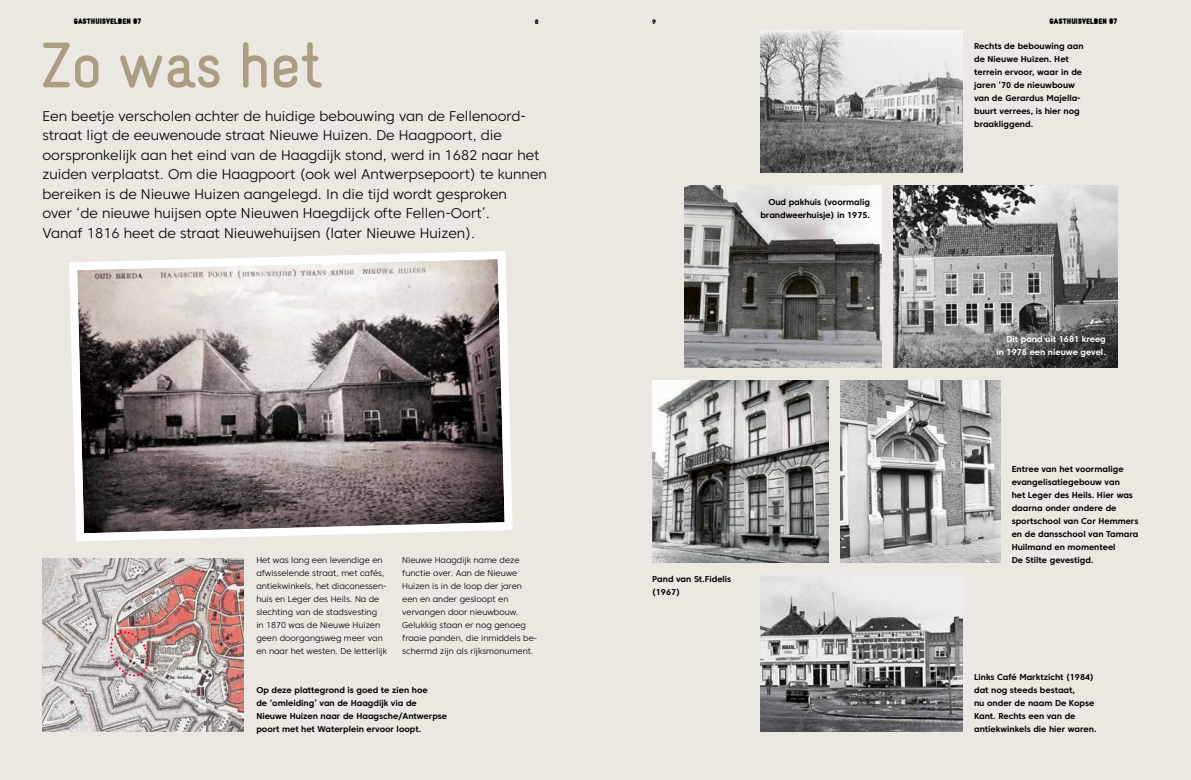
<style>
.page{position:relative;width:1191px;height:780px;background:#fff}
.page>*{position:absolute;margin:0;border:0;box-sizing:border-box;transform-origin:0 0}
.t1{font:56px "Naiv Bold Text";letter-spacing:-.01em;color:#a99d82}
.t2{font:300 14px/19.5px "Core Sans C 35";color:#000}
.t3{font:700 8.5px/13px "Core Sans C 65";color:#000}
.t4{font:300 8.5px/13px "Core Sans C 35";color:#000}
.t5{font:700 8.5px/13px "Core Sans C 65";color:#fff;text-align:right}
.t6{font:900 7px "Naiv";color:#000}
.t7{font:800 6.5px "Core Sans C 85";color:#000}
</style>
<div class="page">
<div style="left:0;top:0;width:595px;height:780px;background:#ebe8e2"></div>
<div style="left:595px;top:0;width:596px;height:780px;background:#ebe8e2"></div>
<img style="left:684px;top:186px;width:197px;height:182px">
<img style="left:840px;top:381px;width:160px;height:182px">
<img style="left:894px;top:186px;width:223px;height:181px">
<img style="left:652px;top:381px;width:176px;height:182px">
<img style="left:43px;top:558px;width:200px;height:174px">
<svg style="left:69px;top:251px;width:444px;height:290px"></svg>
<img style="left:760px;top:576px;width:202px;height:156px">
<img style="left:760px;top:31px;width:202px;height:142px">
<img style="left:110px;top:630px;width:39px;height:47px">
<p class="t6" style="left:74px;top:17px;width:69px">GASTHUISVELDEN 07</p>
<p class="t7" style="left:535px;top:17px;width:5px">8</p>
<p class="t7" style="left:652px;top:17px;width:5px">9</p>
<p class="t6" style="left:1049px;top:17px;width:69px">GASTHUISVELDEN 07</p>
<h1 class="t1" style="left:41px;top:29px;width:283px">Zo was het</h1>
<p class="t2" style="left:43px;top:106px;width:506px">Een beetje verscholen achter de huidige bebouwing van de Fellenoord&shy;straat ligt de eeuwenoude straat Nieuwe Huizen. De Haagpoort, die oorspronkelijk aan het eind van de Haagdijk stond, werd in 1682 naar het zuiden verplaatst. Om die Haagpoort (ook wel Antwerpsepoort) te kunnen bereiken is de Nieuwe Huizen aangelegd. In die tijd wordt gesproken<br>over ‘de nieuwe huijsen opte Nieuwen Haegdijck ofte Fellen-Oort’.<br>Vanaf 1816 heet de straat Nieuwehuijsen (later Nieuwe Huizen).</p>
<p class="t4" style="left:256px;top:553px;width:132px">Het was lang een levendige en afwisselende straat, met cafés, antiekwinkels, het diaconessen&shy;huis en Leger des Heils. Na de slechting van de stadsvesting<br>in 1870 was de Nieuwe Huizen geen doorgangsweg meer van en naar het westen. De letterlijk</p>
<p class="t4" style="left:402px;top:553px;width:136px">Nieuwe Haagdijk name deze functie over. Aan de Nieuwe<br>Huizen is in de loop der jaren een en ander gesloopt en vervangen door nieuwbouw.<br>Gelukkig staan er nog genoeg fraaie panden, die inmiddels be&shy;schermd zijn als rijksmonument.</p>
<p class="t3" style="left:256px;top:683px;width:192px">Op deze plattegrond is goed te zien hoe<br>de ‘omleiding’ van de Haagdijk via de Nieuwe Huizen naar de Haagsche/Antwerpse poort met het Waterplein ervoor loopt.</p>
<p class="t3" style="left:760px;top:195px;width:111px;text-align:right">Oud pakhuis (voormalig brandweerhuisje) in 1975.</p>
<p class="t3" style="left:652px;top:572px;width:81px">Pand van St.Fidelis (1967)</p>
<p class="t3" style="left:974px;top:39px;width:111px">Rechts de bebouwing aan de Nieuwe Huizen. Het terrein ervoor, waar in de jaren ’70 de nieuwbouw van de Gerardus Majella&shy;buurt verrees, is hier nog braakliggend.</p>
<p class="t5" style="left:996px;top:332px;width:111px">Dit pand uit 1681 kreeg<br>in 1978 een nieuwe gevel.</p>
<p class="t3" style="left:1011px;top:462px;width:128px">Entree van het voormalige evangelisatiegebouw van<br>het Leger des Heils. Hier was daarna onder andere de sportschool van Cor Hemmers en de dansschool van Tamara<br>Huilmand en momenteel<br>De Stilte gevestigd.</p>
<p class="t3" style="left:974px;top:670px;width:124px">Links Café Marktzicht (1984) dat nog steeds bestaat,<br>nu onder de naam De Kopse<br>Kant. Rechts een van de antiekwinkels die hier waren.</p>
</div>
